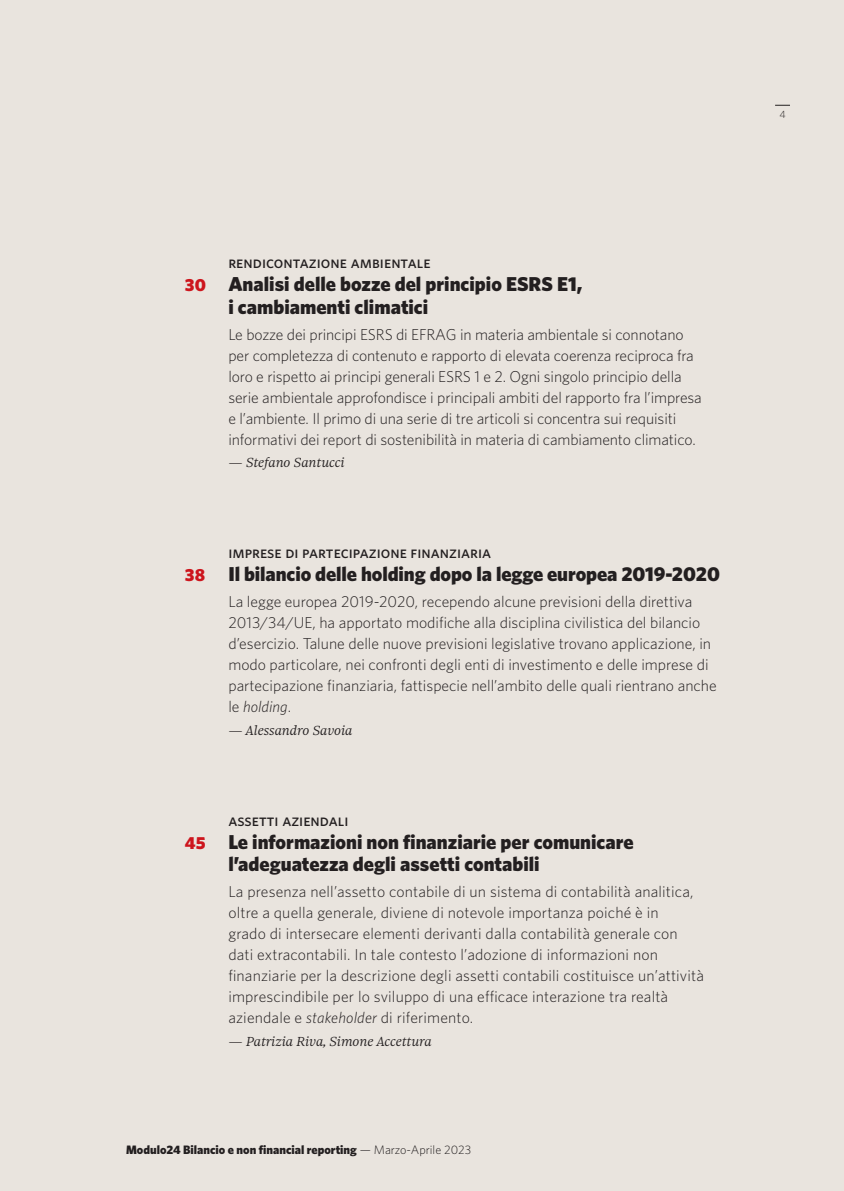
<style>
.page{position:relative;width:844px;height:1191px;background:#fff}
.page>*{position:absolute;margin:0;border:0;box-sizing:border-box;transform-origin:0 0}
.SOMM_2{font:900 20.12px/22.8px "Whitney";color:#231f20}
.SOMM_1{font:16.62px "Whitney Medium SC";color:#231f20}
.SOMM_4{font:300 15.75px/21px "Whitney";color:#231f20}
.SOMM_3{font:italic 300 14px "Sole 24 Serif Text";color:#231f20}
.t1{font:900 12.25px "Whitney";color:#231f20}
.t2{font:300 10.5px "Whitney";color:#231f20}
.s1{font-size:17.5px;color:#cd151d}
.s2{font-style:italic}
.s3{font-weight:300}
</style>
<div class="page">
<div style="left:0;top:0;width:843px;height:1191px;background:#e9e4de"></div>
<svg style="left:775px;top:105px;width:14px;height:1px"></svg>
<p class="SOMM_1" style="left:228px;top:252px;width:204px">rendicontazione ambientale</p>
<p class="SOMM_2" style="left:228px;top:272px;width:355px;text-indent:-43px"><span class="s1">30</span> Analisi delle bozze del principio ESRS E1, i cambiamenti climatici</p>
<p class="SOMM_4" style="left:228px;top:323px;width:475px">Le bozze dei principi ESRS di EFRAG in materia ambientale si connotano per completezza di contenuto e rapporto di elevata coerenza reciproca fra loro e rispetto ai principi generali ESRS 1 e 2. Ogni singolo principio della serie ambientale approfondisce i principali ambiti del rapporto fra l’impresa e l’ambiente. Il primo di una serie di tre articoli si concentra sui requisiti informativi dei report di sostenibilità in materia di cambiamento climatico.</p>
<p class="SOMM_3" style="left:228px;top:454px;width:118px">— Stefano Santucci</p>
<p class="SOMM_1" style="left:228px;top:542px;width:264px">imprese di partecipazione finanziaria</p>
<p class="SOMM_2" style="left:185px;top:562px;width:536px"><span class="s1">38</span> Il bilancio delle holding dopo la legge europea 2019-2020</p>
<p class="SOMM_4" style="left:228px;top:591px;width:489px">La legge europea 2019-2020, recependo alcune previsioni della direttiva 2013/34/UE, ha apportato modifiche alla disciplina civilistica del bilancio d’esercizio. Talune delle nuove previsioni legislative trovano applicazione, in modo particolare, nei confronti degli enti di investimento e delle imprese di partecipazione finanziaria, fattispecie nell’ambito delle quali rientrano anche le <span class="s2">holding</span>.</p>
<p class="SOMM_3" style="left:228px;top:722px;width:126px">— Alessandro Savoia</p>
<p class="SOMM_1" style="left:228px;top:810px;width:121px">assetti aziendali</p>
<p class="SOMM_2" style="left:228px;top:829px;width:407px;text-indent:-43px"><span class="s1">45</span> Le informazioni non finanziarie per comunicare l’adeguatezza degli assetti contabili</p>
<p class="SOMM_4" style="left:228px;top:881px;width:477px">La presenza nell’assetto contabile di un sistema di contabilità analitica, oltre a quella generale, diviene di notevole importanza poiché è in<br>grado di intersecare elementi derivanti dalla contabilità generale con dati extracontabili. In tale contesto l’adozione di informazioni non finanziarie per la descrizione degli assetti contabili costituisce un’attività imprescindibile per lo sviluppo di una efficace interazione tra realtà aziendale e <span class="s2">stakeholder</span> di riferimento.</p>
<p class="SOMM_3" style="left:228px;top:1033px;width:205px">— Patrizia Riva, Simone Accettura</p>
<p class="t1" style="left:126px;top:1142px;width:346px">Modulo24 Bilancio e non financial reporting <span class="s3">— Marzo-Aprile 2023</span></p>
<p class="t2" style="left:779px;top:108px;width:8px">4</p>
</div>
